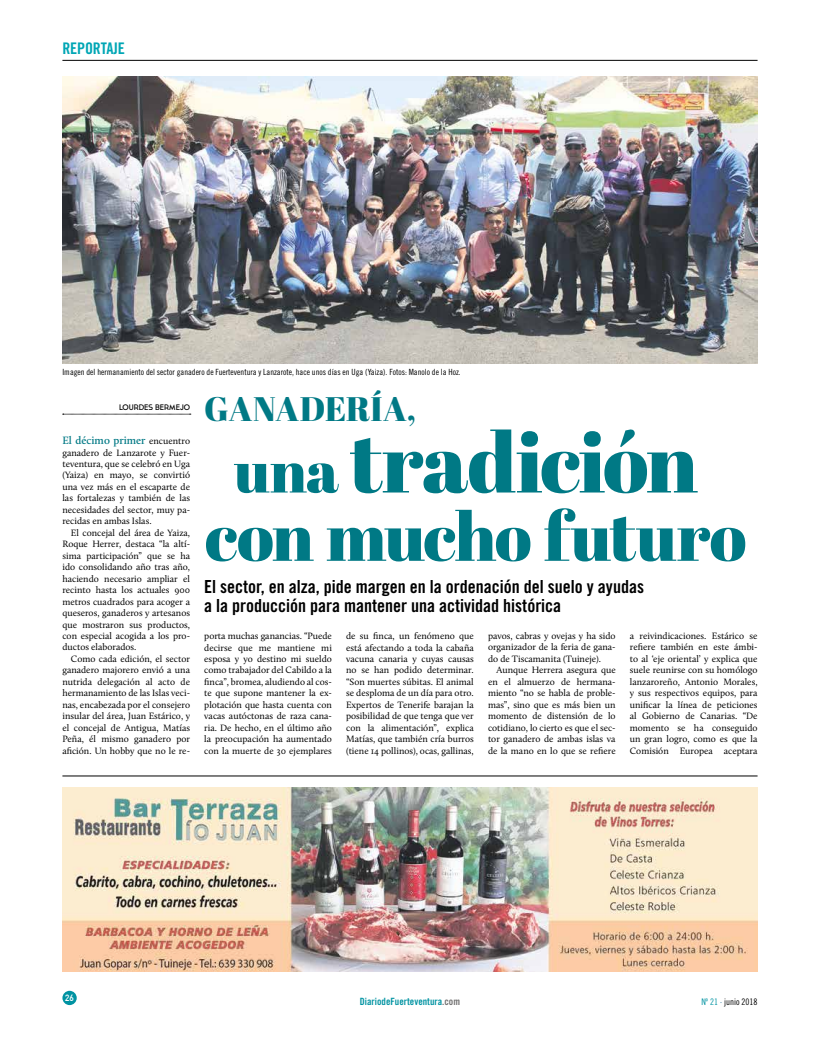
<style>
.page{position:relative;width:820px;height:1049px;background:#fff}
.page>*{position:absolute;margin:0;border:0;box-sizing:border-box;transform-origin:0 0}
.t1{font:84px "Abril Fatface";letter-spacing:-.02em;color:#007985}
.t2{font:68px "Abril Fatface";letter-spacing:-.025em;color:#007985}
.t3{font:34px "Abril Fatface";color:#007985}
.t4{font:18px/19px "Trade Gothic LT Std Bd Cn 20";color:#000}
.t5{font:16px "Trade Gothic LT Std Bd Cn 20";letter-spacing:-.01em;color:#00a6b5}
.t6{font:600 11px "Calluna";color:#007985}
.t7{font:10px "Trade Gothic LT Std Bd Cn 20";color:#0093a2}
.t8{font:9.5px/11.5px "Calluna";color:#000;text-align:justify}
.t9{font:9px "Trade Gothic LT Std Cn 18";color:#000}
.t10{font:9px "DIN Mittelschrift Std";color:#fff}
.t11{font:8.5px "Trade Gothic LT Std Cn 18";color:#000}
.t12{font:8px "Cassannet";color:#000}
.s1{font-weight:400;font-size:9.5px;color:#000}
.s2{font-size:60px}
.s3{color:#706f6f}
.s4{color:#0093a2}
.s5{color:#005a8d}
</style>
<div class="page">
<div style="left:62px;top:991px;width:15px;height:14px;background:#0093a2;border-radius:50%"></div>
<hr style="left:62px;top:60px;width:695px;height:1px;background:#000">
<img style="left:62px;top:787px;width:695px;height:184px">
<hr style="left:62px;top:776px;width:695px;height:1px;background:#000">
<img style="left:62px;top:77px;width:695px;height:287px">
<svg style="left:63px;top:414px;width:128px;height:1px"></svg>
<h3 class="t5" style="left:62px;top:39px;width:64px">REPORTAJE</h3>
<p class="t11" style="left:62px;top:367px;width:399px">Imagen del hermanamiento del sector ganadero de Fuerteventura y Lanzarote, hace unos días en Uga (Yaiza). Fotos: Manolo de la Hoz.</p>
<p class="t12" style="left:119px;top:402px;width:72px">LOURDES BERMEJO</p>
<p class="t6" style="left:62px;top:434px;width:129px">El décimo primer <span class="s1">encuentro</span></p>
<p class="t8" style="left:62px;top:446px;width:129px">ganadero de Lanzarote y Fuer&shy;teventura, que se celebró en Uga (Yaiza) en mayo, se convirtió una vez más en el escaparte de las fortalezas y también de las necesidades del sector, muy pa&shy;recidas en ambas Islas.</p>
<p class="t8" style="left:62px;top:527px;width:129px;text-indent:9px">El concejal del área de Yaiza, Roque Herrer, destaca “la altí&shy;sima participación” que se ha ido consolidando año tras año, haciendo necesario ampliar el recinto hasta los actuales 900 metros cuadrados para acoger a queseros, ganaderos y artesanos que mostraron sus productos, con especial acogida a los pro&shy;ductos elaborados.</p>
<p class="t8" style="left:62px;top:653px;width:129px;text-indent:9px">Como cada edición, el sector ganadero majorero envió a una nutrida delegación al acto de hermanamiento de las Islas veci&shy;nas, encabezada por el consejero insular del área, Juan Estárico, y el concejal de Antigua, Matías Peña, él mismo ganadero por afición. Un hobby que no le re-</p>
<h3 class="t3" style="left:204px;top:385px;width:213px">GANADERÍA,</h3>
<h1 class="t1" style="left:233px;top:404px;width:465px"><span class="s2">una</span> tradición</h1>
<h2 class="t2" style="left:205px;top:489px;width:543px">con mucho futuro</h2>
<h3 class="t4" style="left:204px;top:577px;width:441px">El sector, en alza, pide margen en la ordenación del suelo y ayudas a la producción para mantener una actividad histórica</h3>
<p class="t8" style="left:204px;top:630px;width:129px">porta muchas ganancias. “Puede decirse que me mantiene mi esposa y yo destino mi sueldo como trabajador del Cabildo a la finca”, bromea, aludiendo al cos&shy;te que supone mantener la ex&shy;plotación que hasta cuenta con vacas autóctonas de raza cana&shy;ria. De hecho, en el último año la preocupación ha aumentado con la muerte de 30 ejemplares</p>
<p class="t8" style="left:346px;top:630px;width:129px">de su finca, un fenómeno que está afectando a toda la cabaña vacuna canaria y cuyas causas no se han podido determinar. “Son muertes súbitas. El animal se desploma de un día para otro.<br>Expertos de Tenerife barajan la posibilidad de que tenga que ver con la alimentación”, explica Matías, que también cría burros (tiene 14 pollinos), ocas, gallinas,</p>
<p class="t8" style="left:488px;top:630px;width:129px">pavos, cabras y ovejas y ha sido organizador de la feria de gana&shy;do de Tiscamanita (Tuineje).</p>
<p class="t8" style="left:488px;top:664px;width:129px;text-indent:9px">Aunque Herrera asegura que en el almuerzo de hermana&shy;miento “no se habla de proble&shy;mas”, sino que es más bien un momento de distensión de lo cotidiano, lo cierto es que el sec&shy;tor ganadero de ambas islas va de la mano en lo que se refiere</p>
<p class="t8" style="left:629px;top:630px;width:129px">a reivindicaciones. Estárico se refiere también en este ámbi&shy;to al ‘eje oriental’ y explica que suele reunirse con su homólogo lanzaroreño, Antonio Morales, y sus respectivos equipos, para unificar la línea de peticiones al Gobierno de Canarias. “De momento se ha conseguido un gran logro, como es que la Comisión Europea aceptara</p>
<p class="t10" style="left:65px;top:993px;width:10px">26</p>
<p class="t7" style="left:360px;top:995px;width:101px">DiariodeFuerteventura<span class="s3">.com</span></p>
<p class="t9" style="left:701px;top:996px;width:58px"><span class="s4">Nº 21</span> <span class="s5">·</span> junio 2018</p>
</div>
